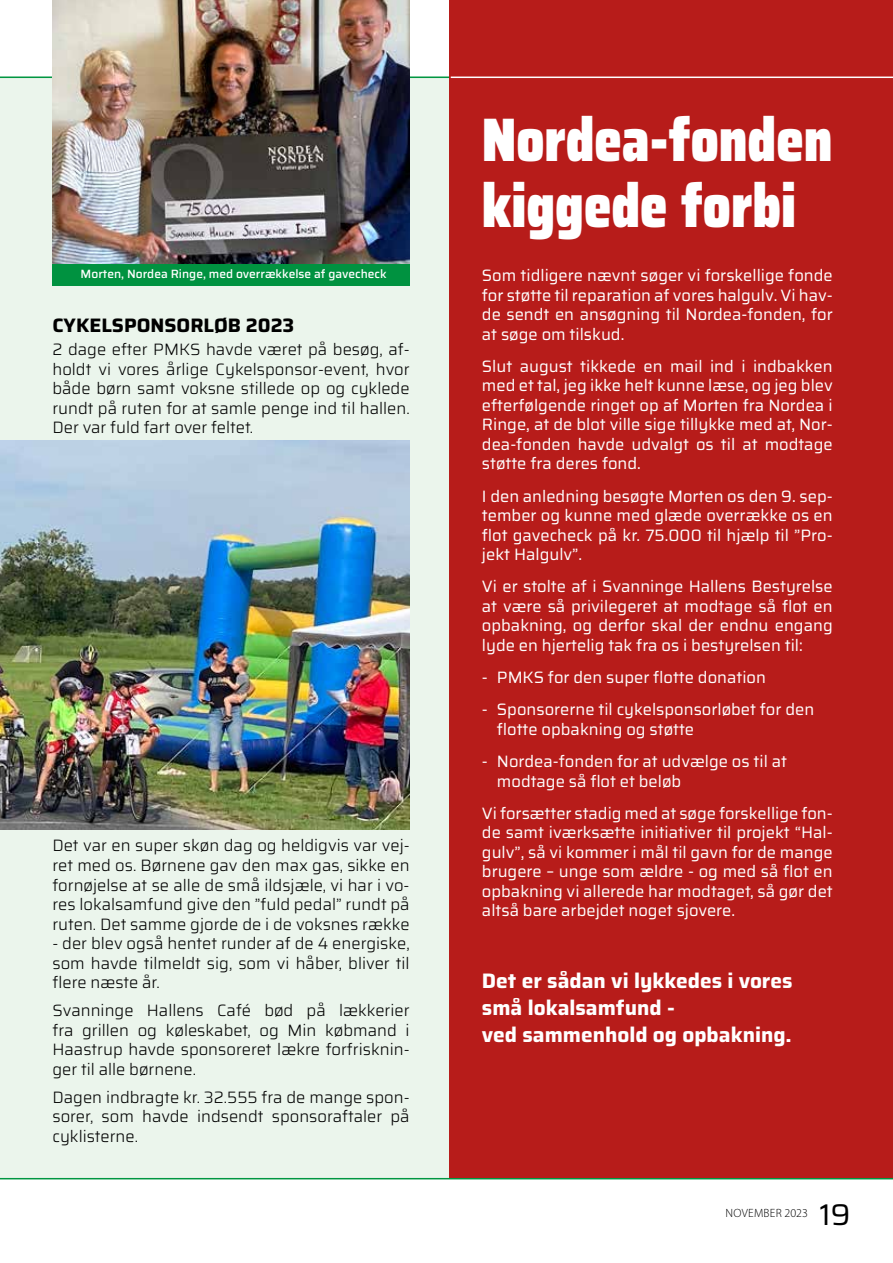
<style>
.page{position:relative;width:893px;height:1263px;background:#fff}
.page>*{position:absolute;margin:0;border:0;box-sizing:border-box;transform-origin:0 0}
.t1{font:900 61.5px/66px "Saira";color:#fff;scale:.8 1}
.t2{font:30px "Saira";color:#000}
.t3{font:700 21px/27px "Saira";color:#fff}
.t4{font:700 19.5px "Saira";color:#000}
.t5{font:16.5px/19.5px "Saira";color:#fff;text-align:justify}
.t6{font:300 16.5px/19.5px "Saira";color:#000;text-align:justify}
.t7{font:500 12px "Saira";color:#fff}
.t8{font:300 12px "Myriad Pro";letter-spacing:.02em;color:#000}
</style>
<div class="page">
<div style="left:0;top:77px;width:451px;height:1101px;background:#ebf5ec"></div>
<hr style="left:0;top:1178px;width:893px;height:1px;background:#009641">
<hr style="left:0;top:77px;width:500px;height:1px;background:#009641">
<div style="left:449px;top:0;width:444px;height:1178px;background:#b71c1a"></div>
<hr style="left:451px;top:77px;width:442px;height:1px;background:#fff">
<img style="left:0;top:440px;width:410px;height:389px">
<img style="left:52px;top:0;width:358px;height:264px">
<div style="left:52px;top:264px;width:358px;height:22px;background:#009240"></div>
<p class="t7" style="left:81px;top:265px;width:308px">Morten, Nordea Ringe, med overrækkelse af gavecheck</p>
<p class="t4" style="left:52px;top:310px;width:243px">CYKELSPONSORLØB 2023</p>
<p class="t6" style="left:52px;top:340px;width:359px">2 dage efter PMKS havde været på besøg, af&shy;holdt vi vores årlige Cykelsponsor-event, hvor både børn samt voksne stillede op og cyklede rundt på ruten for at samle penge ind til hallen.<br>Der var fuld fart over feltet.</p>
<p class="t6" style="left:52px;top:836px;width:359px">Det var en super skøn dag og heldigvis var vej&shy;ret med os. Børnene gav den max gas, sikke en fornøjelse at se alle de små ildsjæle, vi har i vo&shy;res lokalsamfund give den ”fuld pedal” rundt på ruten. Det samme gjorde de i de voksnes række</p>
<p class="t6" style="left:52px;top:933px;width:359px">- der blev også hentet runder af de 4 energiske, som havde tilmeldt sig, som vi håber, bliver til flere næste år.</p>
<p class="t6" style="left:52px;top:1000px;width:359px">Svanninge Hallens Café bød på lækkerier fra grillen og køleskabet, og Min købmand i Haastrup havde sponsoreret lækre forfrisknin&shy;ger til alle børnene.</p>
<p class="t6" style="left:52px;top:1087px;width:359px">Dagen indbragte kr. 32.555 fra de mange spon&shy;sorer, som havde indsendt sponsoraftaler på cyklisterne.</p>
<h1 class="t1" style="left:482px;top:107px;width:440px">Nordea-fonden kiggede forbi</h1>
<p class="t5" style="left:482px;top:265px;width:352px">Som tidligere nævnt søger vi forskellige fonde for støtte til reparation af vores halgulv. Vi hav&shy;de sendt en ansøgning til Nordea-fonden, for at søge om tilskud.</p>
<p class="t5" style="left:482px;top:356px;width:352px">Slut august tikkede en mail ind i indbakken med et tal, jeg ikke helt kunne læse, og jeg blev efterfølgende ringet op af Morten fra Nordea i Ringe, at de blot ville sige tillykke med at, Nor&shy;dea-fonden havde udvalgt os til at modtage støtte fra deres fond.</p>
<p class="t5" style="left:482px;top:486px;width:352px">I den anledning besøgte Morten os den 9. sep&shy;tember og kunne med glæde overrække os en flot gavecheck på kr. 75.000 til hjælp til ”Pro&shy;jekt Halgulv”.</p>
<p class="t5" style="left:482px;top:577px;width:352px">Vi er stolte af i Svanninge Hallens Bestyrelse at være så privilegeret at modtage så flot en opbakning, og derfor skal der endnu engang lyde en hjertelig tak fra os i bestyrelsen til:</p>
<p class="t5" style="left:482px;top:667px;width:285px">- PMKS for den super flotte donation</p>
<p class="t5" style="left:497px;top:700px;width:319px;text-indent:-15px">- Sponsorerne til cykelsponsorløbet for den flotte opbakning og støtte</p>
<p class="t5" style="left:497px;top:751px;width:292px;text-indent:-15px">- Nordea-fonden for at udvælge os til at modtage så flot et beløb</p>
<p class="t5" style="left:482px;top:803px;width:352px">Vi forsætter stadig med at søge forskellige fon&shy;de samt iværksætte initiativer til projekt “Hal&shy;gulv”, så vi kommer i mål til gavn for de mange brugere – unge som ældre - og med så flot en opbakning vi allerede har modtaget, så gør det altså bare arbejdet noget sjovere.</p>
<p class="t3" style="left:482px;top:967px;width:312px">Det er sådan vi lykkedes i vores små lokalsamfund -<br>ved sammenhold og opbakning.</p>
<p class="t8" style="left:725px;top:1205px;width:84px">NOVEMBER 2023</p>
<h2 class="t2" style="left:819px;top:1192px;width:33px">19</h2>
</div>
